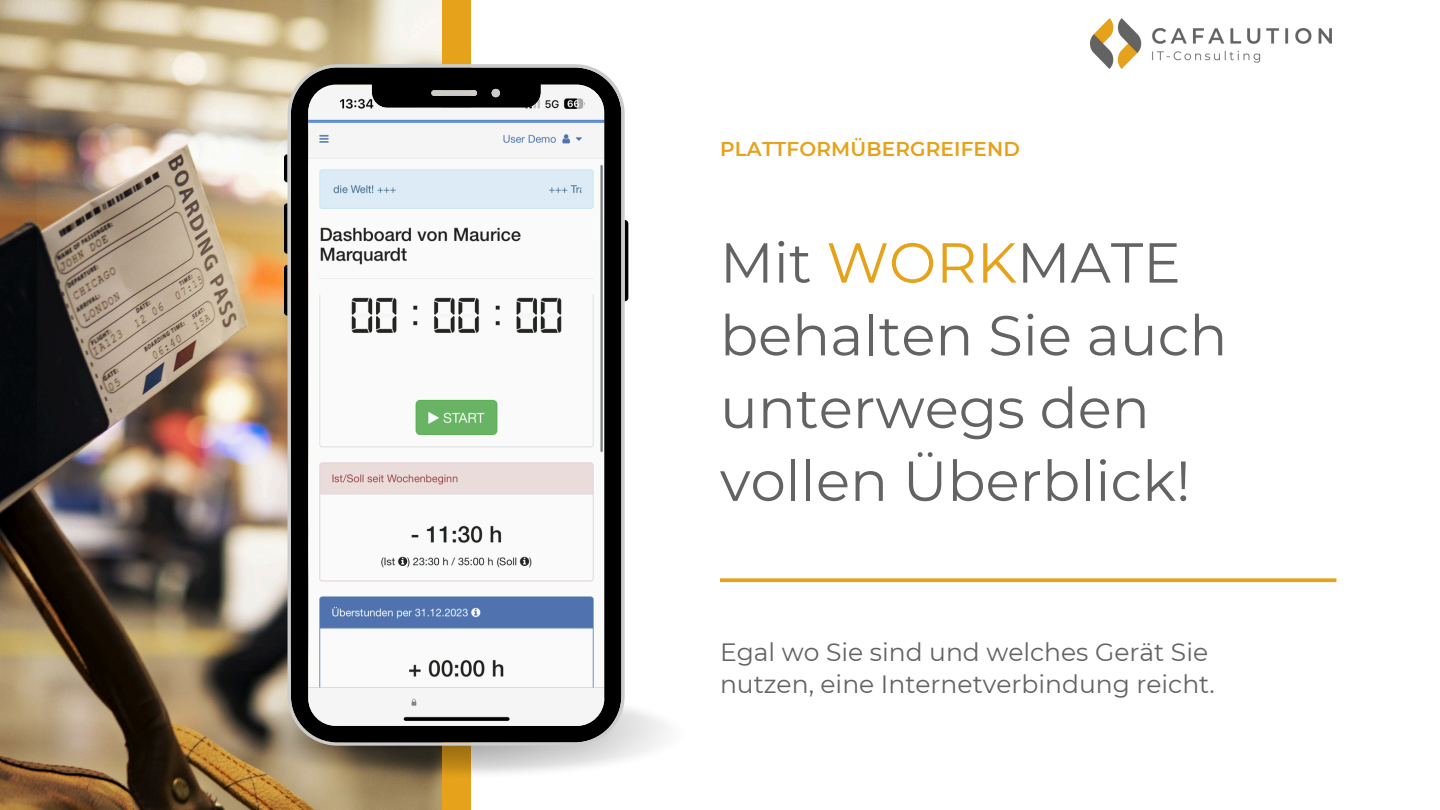
<style>
.page{position:relative;width:1440px;height:810px;background:#fff}
.page>*{position:absolute;margin:0;border:0;box-sizing:border-box;transform-origin:0 0}
.t1{font:56.3px/72.8px "Montserrat";color:#646363}
.t2{font:25px/32.2px "Montserrat";color:#646363}
.t3{font:600 20px "Montserrat";letter-spacing:.01em;color:#e5a21a}
.s1{color:#e5a21a}
</style>
<div class="page">
<img style="left:0;top:0;width:442px;height:810px">
<div style="left:442px;top:0;width:28px;height:810px;background:#e5a21a"></div>
<img style="left:228px;top:691px;width:439px;height:88px">
<svg style="left:284px;top:154px;width:4px;height:28px"></svg>
<svg style="left:284px;top:203px;width:4px;height:51px"></svg>
<svg style="left:284px;top:265px;width:4px;height:51px"></svg>
<svg style="left:625px;top:220px;width:3px;height:81px"></svg>
<svg style="left:288px;top:64px;width:337px;height:682px;fill:#f5f5f5"></svg>
<img style="left:1090px;top:19px;width:242px;height:49px">
<svg style="left:720px;top:578px;width:616px;height:4px;background:#e7aa2d"></svg>
<svg style="left:417px;top:697px;width:92px;height:12px"></svg>
<p class="t3" style="left:720px;top:136px;width:302px">PLATTFORMÜBERGREIFEND</p>
<h2 class="t1" style="left:720px;top:226px;width:509px">Mit <span class="s1">WORK</span>MATE behalten Sie auch unterwegs den vollen Überblick!</h2>
<h1 class="t2" style="left:720px;top:636px;width:496px">Egal wo Sie sind und welches Gerät Sie nutzen, eine Internetverbindung reicht.</h1>
</div>
